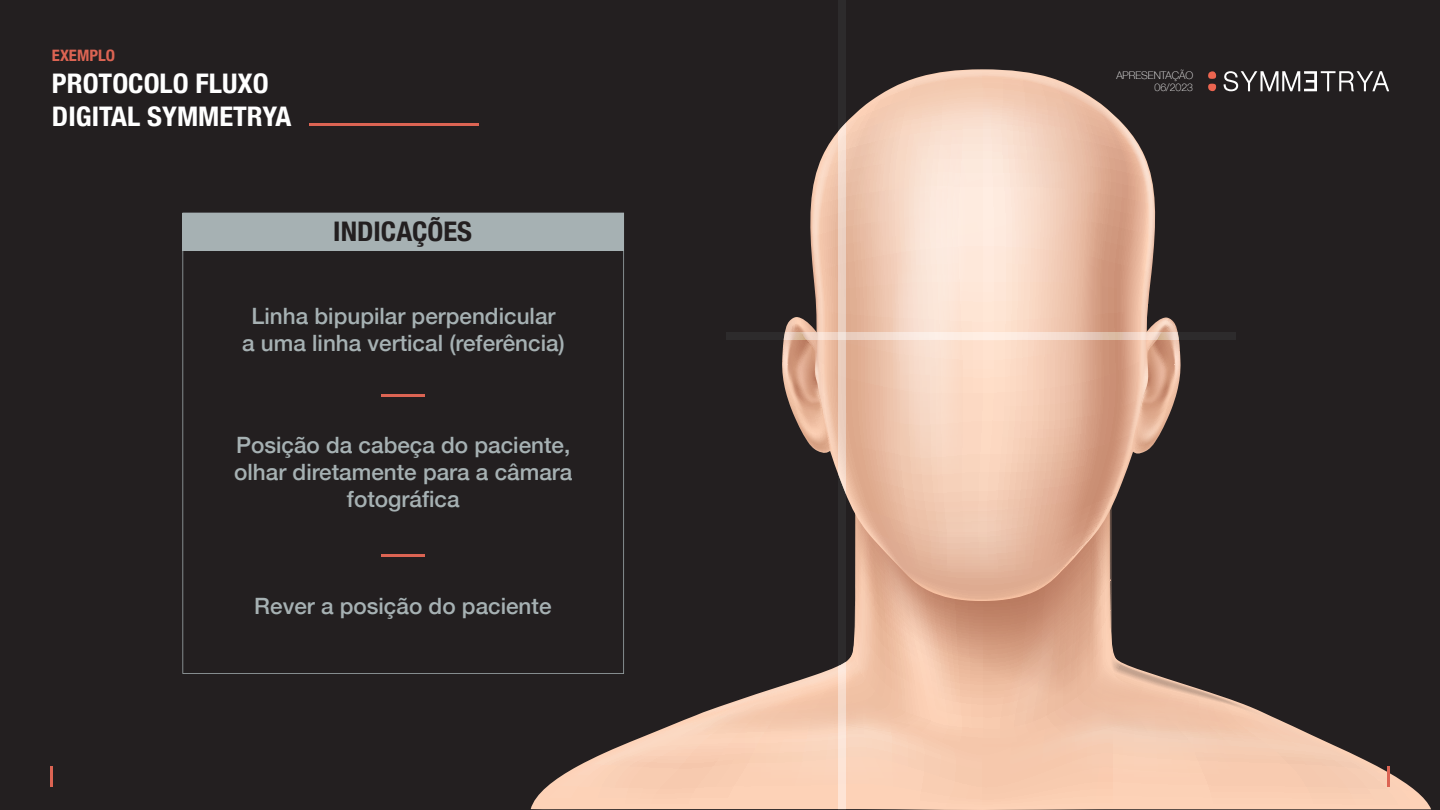
<style>
.page{position:relative;width:1440px;height:810px;background:#231f20}
.page>*{position:absolute;margin:0;border:0;box-sizing:border-box;transform-origin:0 0}
.t1{font:700 condensed 27px/32.4px "Helvetica Neue";color:#fff;scale:1.06 1}
.t2{font:700 condensed 27px "Helvetica Neue";color:#231f20;scale:1.06 1}
.t3{font:500 22.5px/27px "Helvetica Neue";color:#a6b1b3;text-align:center}
.t4{font:700 condensed 15.75px "Helvetica Neue";color:#dc6453;scale:1.06 1}
.t5{font:100 10.5px/12.6px "Helvetica Neue";color:#fff;text-align:right}
</style>
<div class="page">
<svg style="left:531px;top:716px;width:900px;height:94px"></svg>
<svg style="left:835px;top:276px;width:295px;height:228px"></svg>
<svg style="left:1155px;top:318px;width:26px;height:124px"></svg>
<svg style="left:858px;top:101px;width:12px;height:175px"></svg>
<svg style="left:782px;top:111px;width:82px;height:356px"></svg>
<svg style="left:870px;top:69px;width:285px;height:394px"></svg>
<svg style="left:567px;top:714px;width:131px;height:68px"></svg>
<svg style="left:890px;top:122px;width:91px;height:357px"></svg>
<svg style="left:698px;top:504px;width:573px;height:284px"></svg>
<hr style="left:1387px;top:766px;width:2px;height:20px;background:#dc6453">
<hr style="left:51px;top:766px;width:2px;height:20px;background:#dc6453">
<svg style="left:726px;top:332px;width:510px;height:8px"></svg>
<svg style="left:838px;top:0;width:8px;height:810px"></svg>
<svg style="left:182px;top:213px;width:442px;height:461px"></svg>
<hr style="left:310px;top:124px;width:169px;height:2px;background:#dc6453">
<svg style="left:1208px;top:71px;width:8px;height:20px"></svg>
<svg style="left:1224px;top:71px;width:165px;height:20px"></svg>
<p class="t4" style="left:52px;top:42px;width:61px">EXEMPLO</p>
<p class="t1" style="left:52px;top:66px;width:228px">PROTOCOLO FLUXO<br>DIGITAL SYMMETRYA</p>
<p class="t5" style="left:1116px;top:68px;width:78px">APRESENTAÇÃO<br>06/2023</p>
<p class="t2" style="left:333px;top:209px;width:132px">INDICAÇÕES</p>
<p class="t3" style="left:242px;top:301px;width:324px">Linha bipupilar perpendicular<br>a uma linha vertical (referência)</p>
<p class="t3" style="left:234px;top:430px;width:340px">Posição da cabeça do paciente, olhar diretamente para a câmara fotográfica</p>
<p class="t3" style="left:254px;top:591px;width:299px">Rever a posição do paciente</p>
</div>
